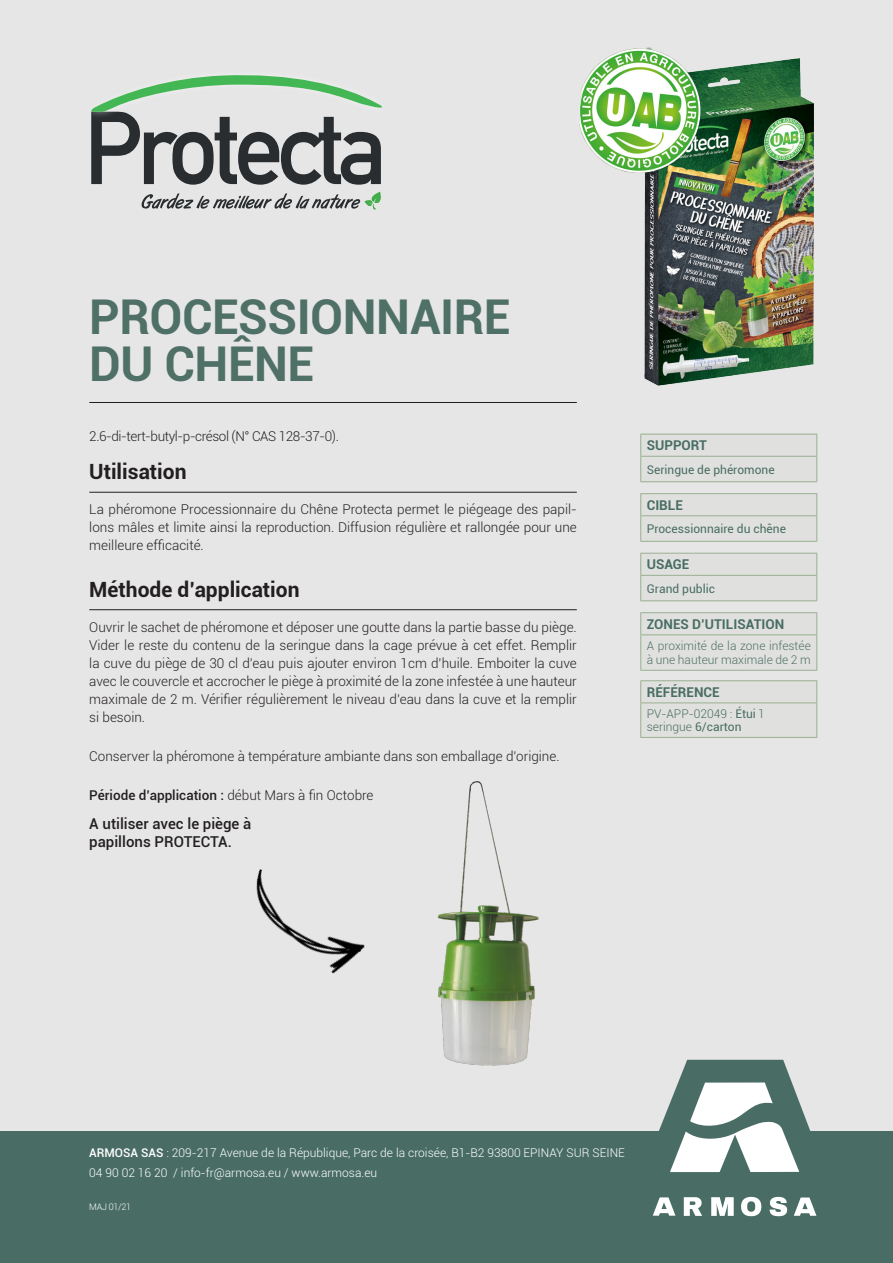
<style>
.page{position:relative;width:893px;height:1263px;background:#e6e6e6}
.page>*{position:absolute;margin:0;border:0;box-sizing:border-box;transform-origin:0 0}
.t1{font:700 48px "Roboto";letter-spacing:-.01em;color:#4f7066}
.t2{font:700 21px "Roboto";color:#231f20}
.t3{font:500 15px "Roboto";color:#231f20}
.t4{font:300 13.5px/18px "Roboto";color:#231f20;text-align:justify}
.t5{font:700 13.5px "Roboto";color:#496d64}
.t6{font:300 13.5px "Roboto";letter-spacing:-.03em;color:#231f20}
.t7{font:500 13.5px "Roboto";color:#231f20}
.t8{font:300 12px "Roboto";color:#fff}
.t9{font:12px "Roboto";color:#496d64}
.t10{font:300 12px/14.4px "Roboto";color:#4f7066}
.t11{font:300 12px/13.5px "Roboto";color:#496d64}
.t12{font:300 9px "Roboto";letter-spacing:-.03em;color:#fff}
.s1{font-weight:300}
.s2{font-weight:400}
.s3{font-weight:500}
</style>
<div class="page">
<hr style="left:89px;top:402px;width:488px;height:1px;background:#231f20">
<hr style="left:89px;top:492px;width:488px;height:1px;background:#231f20">
<hr style="left:89px;top:609px;width:488px;height:1px;background:#231f20">
<div style="left:0;top:1131px;width:893px;height:132px;background:#496d64"></div>
<svg style="left:659px;top:1060px;width:152px;height:112px"></svg>
<svg style="left:794px;top:1197px;width:22px;height:19px"></svg>
<svg style="left:653px;top:1197px;width:22px;height:19px"></svg>
<svg style="left:684px;top:1197px;width:18px;height:19px"></svg>
<svg style="left:711px;top:1197px;width:23px;height:19px"></svg>
<svg style="left:741px;top:1197px;width:20px;height:19px"></svg>
<svg style="left:770px;top:1197px;width:17px;height:19px"></svg>
<svg style="left:142px;top:192px;width:239px;height:18px"></svg>
<svg style="left:91px;top:75px;width:291px;height:110px"></svg>
<img style="left:437px;top:781px;width:102px;height:285px">
<img style="left:256px;top:869px;width:109px;height:105px">
<img style="left:644px;top:58px;width:170px;height:328px">
<img style="left:580px;top:47px;width:121px;height:126px">
<svg style="left:640px;top:434px;width:177px;height:48px"></svg>
<hr style="left:640px;top:456px;width:177px;height:1px;background:#99af92">
<hr style="left:640px;top:541px;width:177px;height:1px;background:#99af92">
<hr style="left:640px;top:493px;width:177px;height:1px;background:#99af92">
<svg style="left:640px;top:494px;width:177px;height:47px"></svg>
<hr style="left:640px;top:515px;width:177px;height:1px;background:#99af92">
<svg style="left:640px;top:553px;width:177px;height:48px"></svg>
<hr style="left:640px;top:575px;width:177px;height:1px;background:#99af92">
<hr style="left:640px;top:670px;width:177px;height:1px;background:#99af92">
<hr style="left:640px;top:612px;width:177px;height:1px;background:#99af92">
<svg style="left:640px;top:613px;width:177px;height:57px"></svg>
<hr style="left:640px;top:634px;width:177px;height:1px;background:#99af92">
<hr style="left:640px;top:737px;width:177px;height:1px;background:#99af92">
<hr style="left:640px;top:680px;width:177px;height:1px;background:#99af92">
<svg style="left:640px;top:681px;width:177px;height:56px"></svg>
<hr style="left:640px;top:702px;width:177px;height:1px;background:#99af92">
<p class="t1" style="left:89px;top:283px;width:423px">PROCESSIONNAIRE</p>
<p class="t1" style="left:89px;top:330px;width:226px">DU CHÊNE</p>
<p class="t6" style="left:89px;top:427px;width:251px">2.6-di-tert-butyl-p-crésol (N° CAS 128-37-0).</p>
<p class="t2" style="left:89px;top:457px;width:99px">Utilisation</p>
<p class="t4" style="left:89px;top:500px;width:489px">La phéromone Processionnaire du Chêne Protecta permet le piégeage des papil&shy;lons mâles et limite ainsi la reproduction. Diffusion régulière et rallongée pour une meilleure efficacité.</p>
<p class="t2" style="left:89px;top:574px;width:212px">Méthode d’application</p>
<p class="t4" style="left:89px;top:617px;width:489px">Ouvrir le sachet de phéromone et déposer une goutte dans la partie basse du piège.<br>Vider le reste du contenu de la seringue dans la cage prévue à cet effet. Remplir la cuve du piège de 30 cl d’eau puis ajouter environ 1cm d’huile. Emboiter la cuve avec le couvercle et accrocher le piège à proximité de la zone infestée à une hauteur maximale de 2 m. Vérifier régulièrement le niveau d’eau dans la cuve et la remplir si besoin.</p>
<p class="t4" style="left:89px;top:747px;width:472px">Conserver la phéromone à température ambiante dans son emballage d’origine.</p>
<p class="t7" style="left:89px;top:786px;width:286px">Période d’application : <span class="s1">début Mars à fin Octobre</span></p>
<p class="t3" style="left:89px;top:813px;width:164px">A utiliser avec le piège à</p>
<p class="t3" style="left:89px;top:831px;width:144px">papillons PROTECTA.</p>
<p class="t5" style="left:647px;top:436px;width:62px">SUPPORT</p>
<p class="t9" style="left:647px;top:461px;width:129px">Seringue de phéromone</p>
<p class="t5" style="left:647px;top:495px;width:38px">CIBLE</p>
<p class="t9" style="left:647px;top:520px;width:141px">Processionnaire du chêne</p>
<p class="t5" style="left:647px;top:555px;width:44px">USAGE</p>
<p class="t9" style="left:647px;top:580px;width:70px">Grand public</p>
<p class="t5" style="left:647px;top:614px;width:139px">ZONES D’UTILISATION</p>
<p class="t10" style="left:647px;top:638px;width:166px">A proximité de la zone infestée à une hauteur maximale de 2 m</p>
<p class="t5" style="left:647px;top:682px;width:74px">RÉFÉRENCE</p>
<p class="t11" style="left:647px;top:706px;width:120px">PV-APP-02049 : <span class="s2">Étui</span> 1 seringue <span class="s2">6/carton</span></p>
<p class="t8" style="left:89px;top:1144px;width:537px"><span class="s3">ARMOSA SAS</span> : 209-217 Avenue de la République, Parc de la croisée, B1-B2 93800 EPINAY SUR SEINE</p>
<p class="t8" style="left:89px;top:1164px;width:289px">04 90 02 16 20 / info-fr@armosa.eu / www.armosa.eu</p>
<p class="t12" style="left:89px;top:1200px;width:43px">MAJ 01/21</p>
</div>
